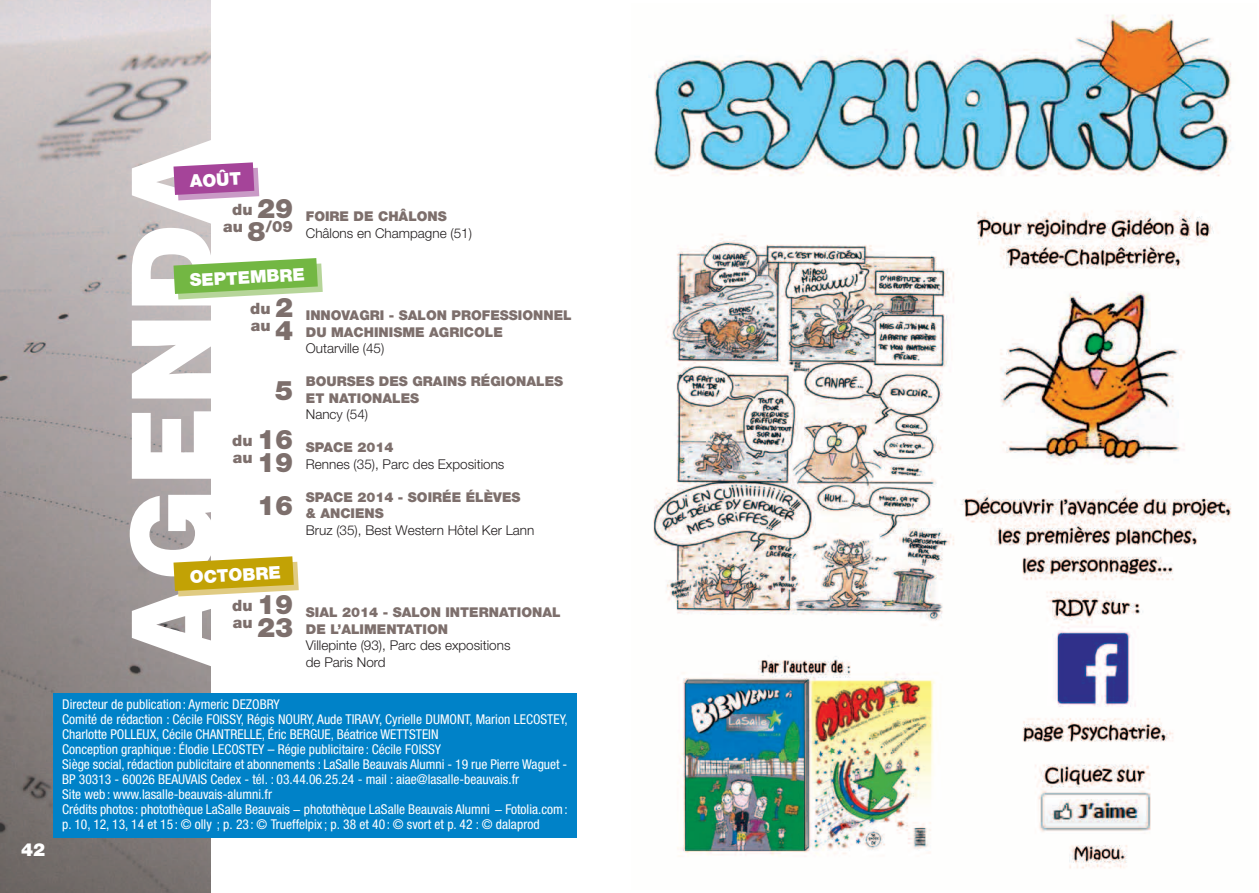
<style>
.page{position:relative;width:1259px;height:893px;background:#fff}
.page>*{position:absolute;margin:0;border:0;box-sizing:border-box;transform-origin:0 0}
.t1{font:900 18px "Helvetica Neue LT Std";color:#fff}
.t2{font:900 17.55px "Helvetica Neue LT Std";color:#fff}
.t3{font:condensed 13.5px/15px "Helvetica Neue LT Std";color:#fff}
.t4{font:900 13.5px/16.5px "Helvetica Neue LT Std";color:#7d6f6c}
.t5{font:300 13.5px/16.5px "Helvetica Neue LT Std";color:#231f20}
.s1{font-weight:900;color:#7d6f6c}
.s2{font-weight:900;font-size:27px;color:#7d6f6c}
.s3{font-size:27px}
</style>
<div class="page">
<img style="left:0;top:0;width:210px;height:893px">
<div style="left:53px;top:694px;width:523px;height:144px;background:#0082c8"></div>
<svg style="left:130px;top:139px;width:193px;height:528px"></svg>
<img style="left:649px;top:14px;width:583px;height:855px">
<h1 class="t1" style="left:21px;top:839px;width:26px">42</h1>
<p class="t2" style="left:189px;top:171px;width:53px;rotate:-3deg">AO ÛT</p>
<p class="t5" style="left:223px;top:208px;width:250px;text-indent:9px"><sup>DU</sup> <sup>29</sup> <span class="s1">FOIRE DE CHÂLONS<br></span><sup>AU</sup> <span class="s2">8</span><sup>/09</sup> Châlons en Champagne (51)</p>
<p class="t2" style="left:189px;top:270px;width:117px;rotate:-3deg">SEPTEMBRE</p>
<p class="t4" style="left:250px;top:307px;width:91px"><sup>DU</sup> <sup>2</sup> INNOVA</p>
<p class="t4" style="left:359px;top:307px;width:214px">GRI - SALON PROFESSIONNEL</p>
<p class="t4" style="left:251px;top:324px;width:254px"><sup>AU</sup> <span class="s3">4</span> DU MACHINISME AGRICOLE</p>
<p class="t5" style="left:306px;top:340px;width:80px">Outarville (45)</p>
<p class="t4" style="left:306px;top:373px;width:259px">BOURSES DES GRAINS RÉGIONALES</p>
<p class="t4" style="left:275px;top:390px;width:146px"><sup>5</sup> ET NATIONALES</p>
<p class="t5" style="left:306px;top:406px;width:64px">Nancy (54)</p>
<p class="t4" style="left:232px;top:439px;width:84px"><sup>DU</sup><sup>16</sup> SPACE</p>
<p class="t5" style="left:233px;top:439px;width:273px;text-indent:125px"><span class="s1">2014<br></span><sup>AU</sup> <span class="s2">19</span> Rennes (35), Parc des Expositions</p>
<p class="t4" style="left:306px;top:489px;width:11px">SPACE</p>
<p class="t4" style="left:257px;top:489px;width:265px;text-indent:100px">2014 - SOIRÉE ÉLÈVES<br><sup>16</sup> &amp; ANCIENS</p>
<p class="t5" style="left:306px;top:521px;width:230px">Bruz (35), Best Western Hôtel Ker Lann</p>
<p class="t2" style="left:189px;top:567px;width:93px;rotate:-3deg">OCTO BRE</p>
<p class="t4" style="left:232px;top:604px;width:83px"><sup>DU</sup><sup>19</sup> SIAL</p>
<p class="t4" style="left:342px;top:604px;width:220px">2014 - SALON INTERNATIONAL</p>
<p class="t4" style="left:233px;top:621px;width:217px"><sup>AU</sup> <span class="s3">23</span> DE L’ALIMENTATION</p>
<p class="t5" style="left:306px;top:637px;width:206px">Villepinte (93), Parc des expositions</p>
<p class="t5" style="left:306px;top:653px;width:81px">de Paris Nord</p>
<p class="t3" style="left:62px;top:697px;width:507px">Directeur de publication : Aymeric DEZOBRY<br>Comité de rédaction : Cécile FOISSY, Régis NOURY, Aude TIRAVY, Cyrielle DUMONT, Marion LECOSTEY, Charlotte POLLEUX, Cécile CHANTRELLE, Éric BERGUE, Béatrice WETTSTEIN<br>Conception graphique : Élodie LECOSTEY – Régie publicitaire : Cécile FOISSY<br>Siège social, rédaction publicitaire et abonnements : LaSalle Beauvais Alumni - 19 rue Pierre Waguet - BP 30313 - 60026 BEAUVAIS Cedex - tél. : 03.44.06.25.24 - mail : aiae@lasalle-beauvais.fr<br>Site web : www.lasalle-beauvais-alumni.fr<br>Crédits photos : photothèque LaSalle Beauvais − photothèque LaSalle Beauvais Alumni − Fotolia.com: p. 10, 12, 13, 14 et 15 : © olly ; p. 23 : © Trueffelpix ; p. 38 et 40 : © svort et p. 42 : © dalaprod</p>
</div>
